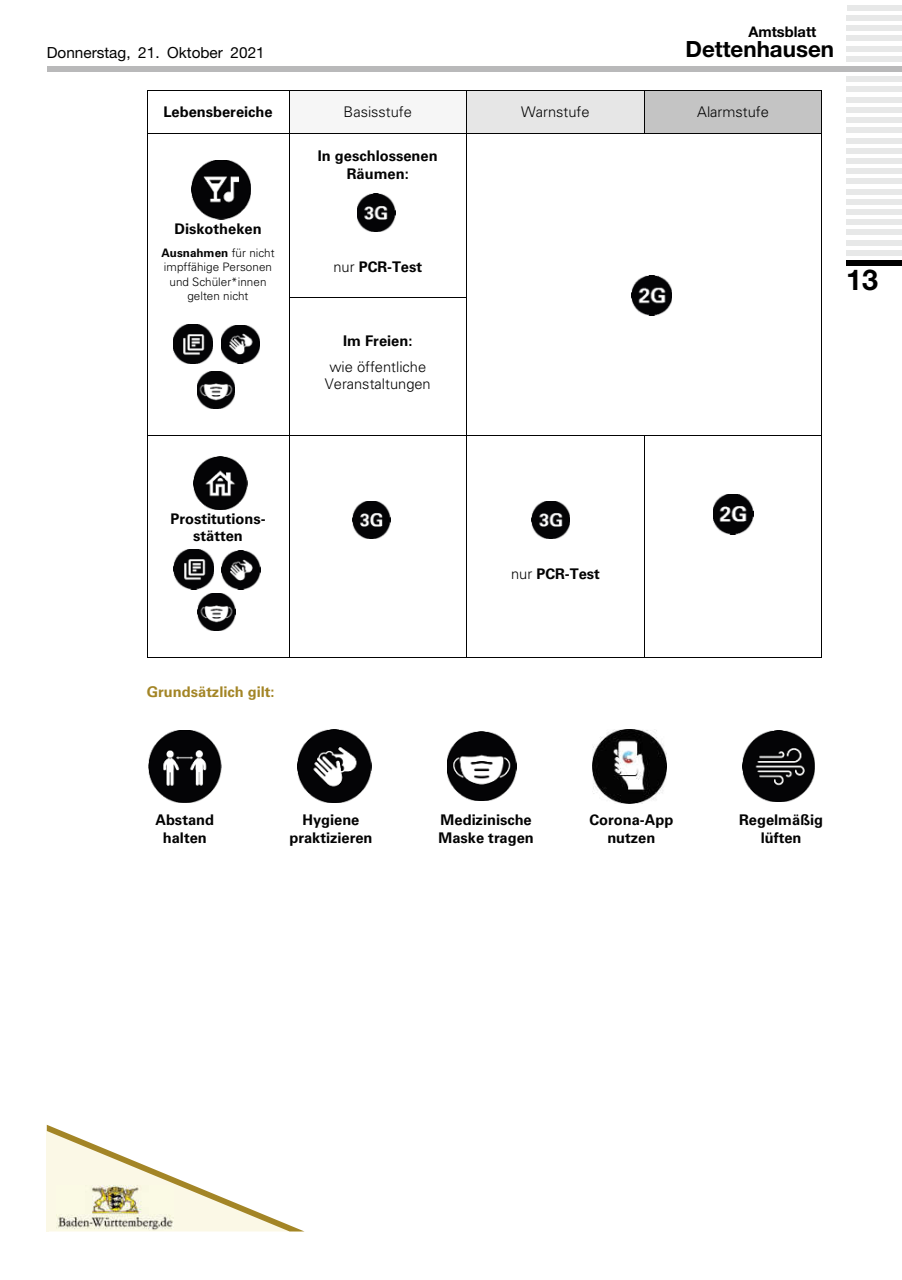
<style>
.page{position:relative;width:902px;height:1280px;background:#fff}
.page>*{position:absolute;margin:0;border:0;box-sizing:border-box;transform-origin:0 0}
.t1{font:700 28.8px "Helvetica Neue";color:#000}
.t2{font:700 22.35px "Helvetica Neue";color:#000}
.t3{font:15.3px "Helvetica Neue";color:#000}
.t4{font:700 14.7px/17.5px "Univers LT Pro 65";color:#030303;text-align:center}
.t5{font:300 14.7px/17.5px "Univers LT Pro 45";color:#030303;text-align:center}
.t6{font:700 14.7px "Univers LT Pro 65";color:#a38526}
.t7{font:700 14.7px "Helvetica Neue";color:#000}
.t8{font:300 11.7px/14.1px "Univers LT Pro 45";color:#030303;text-align:center}
.t9{font:700 11.7px "Univers LT Pro 65";color:#030303}
.s1{font-family:"Univers LT Pro 45";font-weight:300}
</style>
<div class="page">
<div style="left:846px;top:5px;width:55px;height:5px;background:#e7e8e8"></div>
<div style="left:846px;top:16px;width:55px;height:5px;background:#e7e8e8"></div>
<div style="left:846px;top:26px;width:55px;height:5px;background:#e7e8e8"></div>
<div style="left:846px;top:36px;width:55px;height:5px;background:#e7e8e8"></div>
<div style="left:846px;top:46px;width:55px;height:5px;background:#e7e8e8"></div>
<div style="left:846px;top:56px;width:55px;height:5px;background:#e7e8e8"></div>
<div style="left:47px;top:67px;width:854px;height:5px;background:#b9b9ba"></div>
<div style="left:846px;top:77px;width:55px;height:5px;background:#e7e8e8"></div>
<div style="left:846px;top:87px;width:55px;height:5px;background:#e7e8e8"></div>
<div style="left:846px;top:97px;width:55px;height:5px;background:#e7e8e8"></div>
<div style="left:846px;top:107px;width:55px;height:5px;background:#e7e8e8"></div>
<div style="left:846px;top:118px;width:55px;height:5px;background:#e7e8e8"></div>
<div style="left:846px;top:128px;width:55px;height:5px;background:#e7e8e8"></div>
<div style="left:846px;top:138px;width:55px;height:5px;background:#e7e8e8"></div>
<div style="left:846px;top:148px;width:55px;height:5px;background:#e7e8e8"></div>
<div style="left:846px;top:158px;width:55px;height:6px;background:#e7e8e8"></div>
<div style="left:846px;top:169px;width:55px;height:5px;background:#e7e8e8"></div>
<div style="left:846px;top:179px;width:55px;height:5px;background:#e7e8e8"></div>
<div style="left:846px;top:189px;width:55px;height:5px;background:#e7e8e8"></div>
<div style="left:846px;top:199px;width:55px;height:5px;background:#e7e8e8"></div>
<div style="left:846px;top:210px;width:55px;height:5px;background:#e7e8e8"></div>
<div style="left:846px;top:220px;width:55px;height:5px;background:#e7e8e8"></div>
<div style="left:846px;top:230px;width:55px;height:5px;background:#e7e8e8"></div>
<div style="left:846px;top:240px;width:55px;height:5px;background:#e7e8e8"></div>
<div style="left:846px;top:250px;width:55px;height:5px;background:#e7e8e8"></div>
<div style="left:846px;top:261px;width:55px;height:5px;background:#000"></div>
<svg style="left:47px;top:1125px;width:256px;height:106px"></svg>
<img style="left:57px;top:1185px;width:116px;height:45px">
<div style="left:289px;top:91px;width:177px;height:42px;background:#f6f6f6"></div>
<div style="left:467px;top:91px;width:177px;height:42px;background:#e6e6e6"></div>
<div style="left:644px;top:91px;width:177px;height:42px;background:#c4c4c4"></div>
<hr style="left:147px;top:90px;width:141px;height:1px;background:#030303">
<hr style="left:289px;top:90px;width:177px;height:1px;background:#030303">
<hr style="left:467px;top:90px;width:176px;height:1px;background:#030303">
<hr style="left:644px;top:90px;width:177px;height:1px;background:#030303">
<hr style="left:147px;top:91px;width:1px;height:42px;background:#030303">
<hr style="left:288px;top:91px;width:1px;height:42px;background:#030303">
<hr style="left:466px;top:91px;width:1px;height:42px;background:#030303">
<hr style="left:643px;top:91px;width:1px;height:42px;background:#030303">
<hr style="left:821px;top:91px;width:1px;height:42px;background:#030303">
<hr style="left:147px;top:133px;width:141px;height:1px;background:#030303">
<hr style="left:289px;top:133px;width:177px;height:1px;background:#030303">
<hr style="left:467px;top:133px;width:176px;height:1px;background:#030303">
<hr style="left:644px;top:133px;width:177px;height:1px;background:#030303">
<hr style="left:147px;top:134px;width:1px;height:164px;background:#030303">
<hr style="left:288px;top:134px;width:1px;height:164px;background:#030303">
<hr style="left:466px;top:134px;width:1px;height:164px;background:#030303">
<hr style="left:821px;top:134px;width:1px;height:164px;background:#030303">
<hr style="left:289px;top:298px;width:177px;height:1px;background:#030303">
<hr style="left:147px;top:298px;width:1px;height:137px;background:#030303">
<hr style="left:288px;top:298px;width:1px;height:137px;background:#030303">
<hr style="left:466px;top:298px;width:1px;height:137px;background:#030303">
<hr style="left:821px;top:298px;width:1px;height:137px;background:#030303">
<hr style="left:147px;top:435px;width:141px;height:1px;background:#030303">
<hr style="left:289px;top:435px;width:177px;height:1px;background:#030303">
<hr style="left:467px;top:435px;width:176px;height:1px;background:#030303">
<hr style="left:644px;top:435px;width:177px;height:1px;background:#030303">
<hr style="left:147px;top:436px;width:1px;height:221px;background:#030303">
<hr style="left:147px;top:657px;width:141px;height:1px;background:#030303">
<hr style="left:288px;top:436px;width:1px;height:221px;background:#030303">
<hr style="left:289px;top:657px;width:177px;height:1px;background:#030303">
<hr style="left:466px;top:436px;width:1px;height:221px;background:#030303">
<hr style="left:467px;top:657px;width:176px;height:1px;background:#030303">
<hr style="left:643px;top:436px;width:1px;height:221px;background:#030303">
<hr style="left:644px;top:657px;width:177px;height:1px;background:#030303">
<hr style="left:821px;top:436px;width:1px;height:221px;background:#030303">
<img style="left:713px;top:494px;width:40px;height:40px">
<img style="left:192px;top:160px;width:58px;height:59px">
<img style="left:173px;top:324px;width:40px;height:40px">
<img style="left:221px;top:325px;width:38px;height:38px">
<img style="left:357px;top:194px;width:38px;height:38px">
<img style="left:631px;top:275px;width:40px;height:40px">
<img style="left:197px;top:371px;width:38px;height:38px">
<img style="left:353px;top:501px;width:37px;height:38px">
<img style="left:532px;top:501px;width:37px;height:38px">
<img style="left:194px;top:456px;width:53px;height:54px">
<img style="left:174px;top:549px;width:39px;height:40px">
<img style="left:222px;top:551px;width:38px;height:38px">
<img style="left:198px;top:593px;width:37px;height:38px">
<img style="left:149px;top:730px;width:72px;height:73px">
<img style="left:298px;top:730px;width:73px;height:73px">
<img style="left:447px;top:732px;width:69px;height:69px">
<img style="left:592px;top:729px;width:74px;height:74px">
<img style="left:743px;top:731px;width:71px;height:71px">
<p class="t7" style="left:748px;top:22px;width:69px">Amtsblatt</p>
<p class="t3" style="left:47px;top:43px;width:219px">Donnerstag, 21. Oktober 2021</p>
<h2 class="t2" style="left:685px;top:36px;width:150px">Dettenhausen</h2>
<p class="t4" style="left:163px;top:102px;width:111px">Lebensbereiche</p>
<p class="t5" style="left:343px;top:103px;width:70px">Basisstufe</p>
<p class="t5" style="left:521px;top:103px;width:70px">Warnstufe</p>
<p class="t5" style="left:697px;top:103px;width:73px">Alarmstufe</p>
<p class="t4" style="left:174px;top:219px;width:89px">Diskotheken</p>
<p class="t9" style="left:161px;top:245px;width:115px">Ausnahmen <span class="s1">für nicht</span></p>
<p class="t8" style="left:164px;top:260px;width:110px">impffähige Personen und Schüler*innen gelten nicht</p>
<p class="t4" style="left:318px;top:146px;width:121px">In geschlossenen<br>Räumen:</p>
<p class="t4" style="left:333px;top:257px;width:90px"><span class="s1">nur</span> PCR-Test</p>
<p class="t4" style="left:343px;top:331px;width:71px">Im Freien:</p>
<p class="t5" style="left:325px;top:357px;width:107px">wie öffentliche<br>Veranstaltungen</p>
<h1 class="t1" style="left:846px;top:262px;width:33px">13</h1>
<p class="t4" style="left:170px;top:509px;width:97px">Prostitutions&shy;stätten</p>
<p class="t6" style="left:147px;top:681px;width:129px">Grundsätzlich gilt:</p>
<p class="t4" style="left:511px;top:565px;width:90px"><span class="s1">nur</span> PCR-Test</p>
<p class="t4" style="left:155px;top:810px;width:60px">Abstand halten</p>
<p class="t4" style="left:289px;top:810px;width:85px">Hygiene praktizieren</p>
<p class="t4" style="left:438px;top:810px;width:97px;text-align:left">Medizinische<br>Maske tragen</p>
<p class="t4" style="left:589px;top:810px;width:85px">Corona-App nutzen</p>
<p class="t4" style="left:739px;top:810px;width:85px">Regelmäßig lüften</p>
</div>
